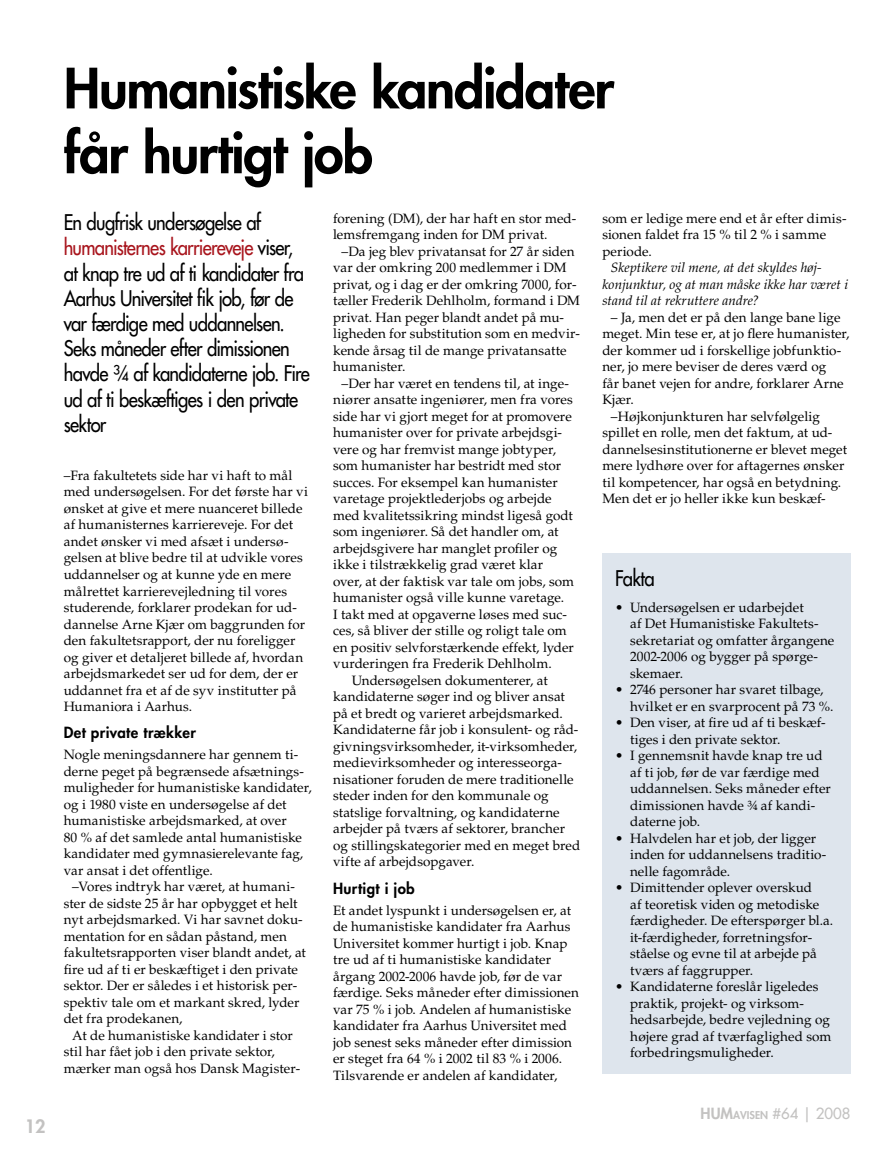
<style>
.page{position:relative;width:893px;height:1149px;background:#fff}
.page>*{position:absolute;margin:0;border:0;box-sizing:border-box;transform-origin:0 0}
.t1{font:800 54px/64.8px "Futura Std";letter-spacing:-.025em;color:#000}
.t2{font:500 21px/25.2px "Futura Std";letter-spacing:-.035em;color:#000;scale:.88 1}
.t3{font:800 18px "Futura Std";color:#c3c2c1}
.t4{font:800 15px "Futura Std";letter-spacing:.025em;color:#000}
.t5{font:500 15px "Futura Std";color:#c3c2c1}
.t6{font:13.5px/16.5px "Palatino LT Std";letter-spacing:.005em;color:#000}
.t7{font:italic 13.5px/16.5px "Palatino LT Std";letter-spacing:.005em;color:#000}
.t8{font:800 10.5px "Futura Std";color:#c3c2c1}
.s1{color:#a8141c}
.s2{font-size:15px}
</style>
<div class="page">
<div style="left:602px;top:552px;width:248px;height:521px;background:#dee5ed"></div>
<h3 class="t3" style="left:25px;top:1114px;width:22px">12</h3>
<h1 class="t1" style="left:64px;top:56px;width:552px">Humanistiske kandidater får hurtigt job</h1>
<p class="t2" style="left:64px;top:210px;width:281px">En dugfrisk undersøgelse af <span class="s1">humanisternes karriereveje</span> viser, at knap tre ud af ti kandidater fra<br>Aarhus Universitet fik job, før de var færdige med uddannelsen.<br>Seks måneder efter dimissionen havde ¾ af kandidaterne job. Fire ud af ti beskæftiges i den private sektor</p>
<p class="t6" style="left:64px;top:467px;width:246px">–Fra fakultetets side har vi haft to mål med undersøgelsen. For det første har vi ønsket at give et mere nuanceret billede af humanisternes karriereveje. For det andet ønsker vi med afsæt i undersø&shy;gelsen at blive bedre til at udvikle vores uddannelser og at kunne yde en mere målrettet karrierevejledning til vores studerende, forklarer prodekan for ud&shy;dannelse Arne Kjær om baggrunden for den fakultetsrapport, der nu foreligger og giver et detaljeret billede af, hvordan arbejdsmarkedet ser ud for dem, der er uddannet fra et af de syv institutter på Humaniora i Aarhus.</p>
<p class="t4" style="left:64px;top:722px;width:134px">Det private trækker</p>
<p class="t6" style="left:64px;top:746px;width:249px">Nogle meningsdannere har gennem ti&shy;derne peget på begrænsede afsætnings&shy;muligheder for humanistiske kandidater, og i 1980 viste en undersøgelse af det humanistiske arbejdsmarked, at over<br>80 % af det samlede antal humanistiske kandidater med gymnasierelevante fag, var ansat i det offentlige.</p>
<p class="t6" style="left:64px;top:878px;width:244px;text-indent:9px">–Vores indtryk har været, at humani&shy;ster de sidste 25 år har opbygget et helt nyt arbejdsmarked. Vi har savnet doku&shy;mentation for en sådan påstand, men fakultetsrapporten viser blandt andet, at fire ud af ti er beskæftiget i den private sektor. Der er således i et historisk per&shy;spektiv tale om et markant skred, lyder det fra prodekanen,</p>
<p class="t6" style="left:64px;top:1026px;width:238px;text-indent:9px">At de humanistiske kandidater i stor stil har fået job i den private sektor, mærker man også hos Dansk Magister-</p>
<p class="t6" style="left:333px;top:210px;width:245px">forening (DM), der har haft en stor med&shy;lemsfremgang inden for DM privat.</p>
<p class="t6" style="left:333px;top:243px;width:248px;text-indent:9px">–Da jeg blev privatansat for 27 år siden var der omkring 200 medlemmer i DM privat, og i dag er der omkring 7000, for&shy;tæller Frederik Dehlholm, formand i DM privat. Han peger blandt andet på mu&shy;ligheden for substitution som en medvir&shy;kende årsag til de mange privatansatte humanister.</p>
<p class="t6" style="left:342px;top:375px;width:229px">–Der har været en tendens til, at inge-</p>
<p class="t6" style="left:333px;top:391px;width:241px">niører ansatte ingeniører, men fra vores</p>
<p class="t6" style="left:333px;top:408px;width:240px">side har vi gjort meget for at promovere</p>
<p class="t6" style="left:333px;top:424px;width:230px">humanister over for private arbejdsgi-</p>
<p class="t6" style="left:333px;top:441px;width:224px">vere og har fremvist mange jobtyper,</p>
<p class="t6" style="left:333px;top:457px;width:229px">som humanister har bestridt med stor</p>
<p class="t6" style="left:333px;top:474px;width:226px">succes. For eksempel kan humanister</p>
<p class="t6" style="left:333px;top:490px;width:220px">varetage projektlederjobs og arbejde</p>
<p class="t6" style="left:333px;top:507px;width:241px">med kvalitetssikring mindst ligeså godt</p>
<p class="t6" style="left:333px;top:523px;width:227px">som ingeniører. Så det handler om, at</p>
<p class="t6" style="left:333px;top:540px;width:226px">arbejdsgivere har manglet profiler og</p>
<p class="t6" style="left:333px;top:556px;width:212px">ikke i tilstrækkelig grad været klar</p>
<p class="t6" style="left:333px;top:573px;width:243px">over, at der faktisk var tale om jobs, som</p>
<p class="t6" style="left:333px;top:589px;width:233px">humanister også ville kunne varetage.</p>
<p class="t6" style="left:333px;top:606px;width:235px">I takt med at opgaverne løses med suc-</p>
<p class="t6" style="left:333px;top:622px;width:235px">ces, så bliver der stille og roligt tale om</p>
<p class="t6" style="left:333px;top:639px;width:242px">en positiv selvforstærkende effekt, lyder</p>
<p class="t6" style="left:333px;top:655px;width:220px">vurderingen fra Frederik Dehlholm.</p>
<p class="t6" style="left:352px;top:672px;width:198px">Undersøgelsen dokumenterer, at</p>
<p class="t6" style="left:333px;top:688px;width:233px">kandidaterne søger ind og bliver ansat</p>
<p class="t6" style="left:333px;top:705px;width:231px">på et bredt og varieret arbejdsmarked.</p>
<p class="t6" style="left:333px;top:721px;width:247px">Kandidaterne får job i konsulent- og råd-</p>
<p class="t6" style="left:333px;top:738px;width:246px">givningsvirksomheder, it-virksomheder,</p>
<p class="t6" style="left:333px;top:754px;width:230px">medievirksomheder og interesseorga-</p>
<p class="t6" style="left:333px;top:771px;width:242px">nisationer foruden de mere traditionelle</p>
<p class="t6" style="left:333px;top:787px;width:217px">steder inden for den kommunale og</p>
<p class="t6" style="left:333px;top:804px;width:228px">statslige forvaltning, og kandidaterne</p>
<p class="t6" style="left:333px;top:820px;width:233px">arbejder på tværs af sektorer, brancher</p>
<p class="t6" style="left:333px;top:837px;width:249px">og stillingskategorier med en meget bred</p>
<p class="t6" style="left:333px;top:853px;width:143px">vifte af arbejdsopgaver.</p>
<p class="t4" style="left:333px;top:878px;width:83px">Hurtigt i job</p>
<p class="t6" style="left:333px;top:901px;width:247px">Et andet lyspunkt i undersøgelsen er, at de humanistiske kandidater fra Aarhus Universitet kommer hurtigt i job. Knap tre ud af ti humanistiske kandidater årgang 2002-2006 havde job, før de var færdige. Seks måneder efter dimissionen var 75 % i job. Andelen af humanistiske kandidater fra Aarhus Universitet med job senest seks måneder efter dimission er steget fra 64 % i 2002 til 83 % i 2006.<br>Tilsvarende er andelen af kandidater,</p>
<p class="t6" style="left:602px;top:210px;width:246px">som er ledige mere end et år efter dimis&shy;sionen faldet fra 15 % til 2 % i samme periode.</p>
<p class="t7" style="left:602px;top:259px;width:247px;text-indent:9px">Skeptikere vil mene, at det skyldes høj&shy;konjunktur, og at man måske ikke har været i stand til at rekruttere andre?</p>
<p class="t6" style="left:611px;top:309px;width:231px">– Ja, men det er på den lange bane lige</p>
<p class="t6" style="left:602px;top:325px;width:249px">meget. Min tese er, at jo flere humanister,</p>
<p class="t6" style="left:602px;top:342px;width:241px">der kommer ud i forskellige jobfunktio-</p>
<p class="t6" style="left:602px;top:358px;width:225px">ner, jo mere beviser de deres værd og</p>
<p class="t6" style="left:602px;top:375px;width:243px">får banet vejen for andre, forklarer Arne</p>
<p class="t6" style="left:602px;top:391px;width:33px">Kjær.</p>
<p class="t6" style="left:611px;top:408px;width:210px">–Højkonjunkturen har selvfølgelig</p>
<p class="t6" style="left:602px;top:424px;width:231px">spillet en rolle, men det faktum, at ud-</p>
<p class="t6" style="left:602px;top:441px;width:246px">dannelsesinstitutionerne er blevet meget</p>
<p class="t6" style="left:602px;top:457px;width:243px">mere lydhøre over for aftagernes ønsker</p>
<p class="t6" style="left:602px;top:474px;width:240px">til kompetencer, har også en betydning.</p>
<p class="t6" style="left:602px;top:490px;width:225px">Men det er jo heller ikke kun beskæf-</p>
<h2 class="t2" style="left:615px;top:565px;width:46px">Fakta</h2>
<p class="t6" style="left:630px;top:599px;width:206px;text-indent:-15px">• Undersøgelsen er udarbejdet<br>af Det Humanistiske Fakultets&shy;sekretariat og omfatter årgangene<br>2002-2006 og bygger på spørge&shy;skemaer.</p>
<p class="t6" style="left:630px;top:681px;width:205px;text-indent:-15px">• 2746 personer har svaret tilbage, hvilket er en svarprocent på 73 %.</p>
<p class="t6" style="left:630px;top:714px;width:197px;text-indent:-15px">• Den viser, at fire ud af ti beskæf&shy;tiges i den private sektor.</p>
<p class="t6" style="left:630px;top:747px;width:202px;text-indent:-15px">• I gennemsnit havde knap tre ud af ti job, før de var færdige med uddannelsen. Seks måneder efter dimissionen havde ¾ af kandi&shy;daterne job.</p>
<p class="t6" style="left:630px;top:830px;width:198px;text-indent:-15px">• Halvdelen har et job, der ligger inden for uddannelsens traditio&shy;nelle fagområde.</p>
<p class="t6" style="left:630px;top:879px;width:205px;text-indent:-15px">• Dimittender oplever overskud<br>af teoretisk viden og metodiske færdigheder. De efterspørger bl.a. it-færdigheder, forretningsfor&shy;ståelse og evne til at arbejde på tværs af faggrupper.</p>
<p class="t6" style="left:630px;top:978px;width:203px;text-indent:-15px">• Kandidaterne foreslår ligeledes praktik, projekt- og virksom&shy;hedsarbejde, bedre vejledning og højere grad af tværfaglighed som forbedringsmuligheder.</p>
<p class="t8" style="left:701px;top:1107px;width:40px"><span class="s2">HUM</span>AVISEN</p>
<p class="t5" style="left:772px;top:1103px;width:79px">#64 | 2008</p>
</div>
